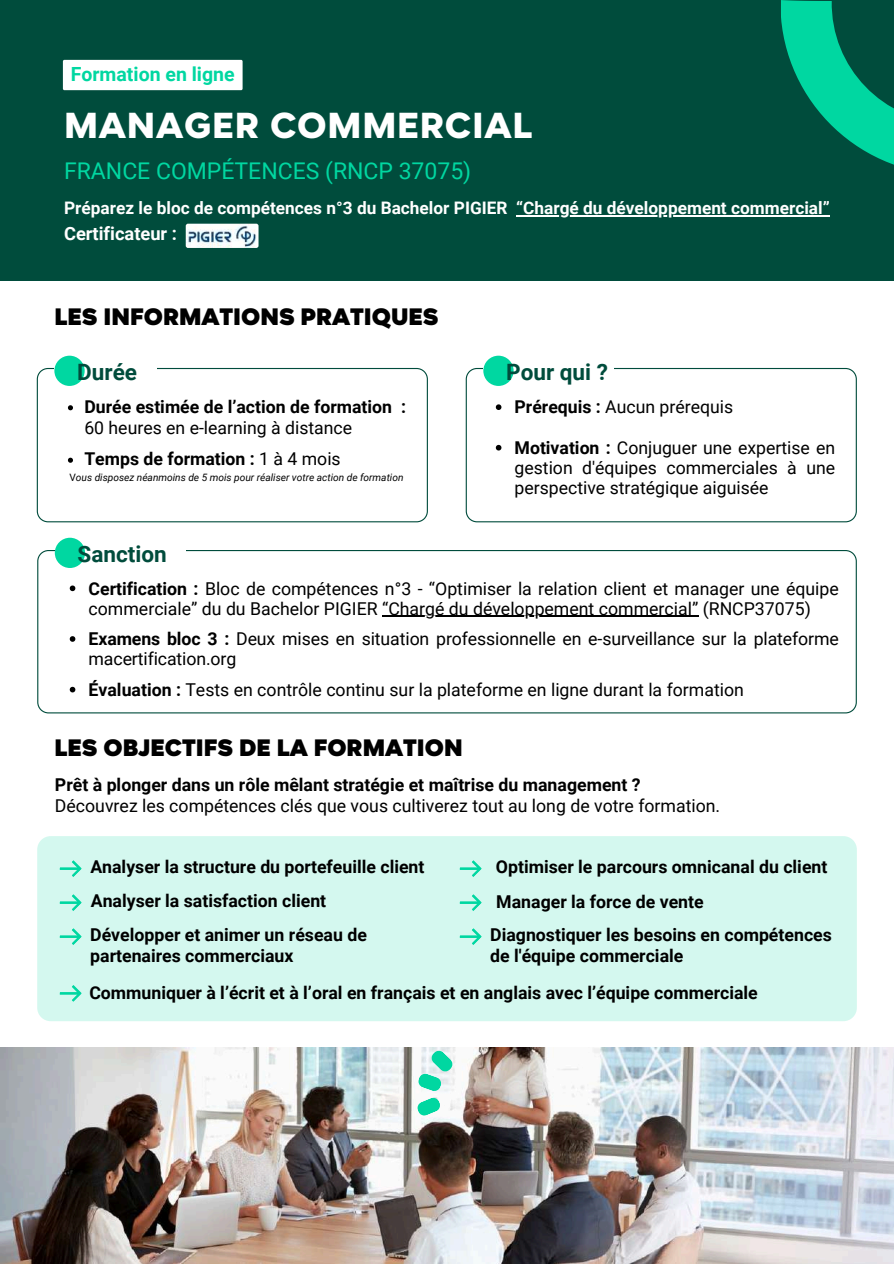
<style>
.page{position:relative;width:894px;height:1264px;background:#fff}
.page>*{position:absolute;margin:0;border:0;box-sizing:border-box;transform-origin:0 0}
.t1{font:800 41.1px "Magenos";letter-spacing:.02em;color:#fff}
.t2{font:900 27px "Magenos";color:#000}
.t3{font:22.95px "Roboto";color:#00d7a1}
.t4{font:700 22.5px "Roboto";color:#004c3c}
.t5{font:700 19.5px "Roboto";color:#00d7a1}
.t6{font:700 18.3px "Roboto";color:#fff}
.t7{font:17.7px/20.2px "Roboto";color:#000}
.t8{font:700 17.7px/20.2px "Roboto";color:#000}
.t9{font:700 17.25px "Roboto";color:#fff}
.t10{font:italic 10.2px "Roboto";color:#000}
.s1{font-weight:700}
.s2{font-style:normal}
</style>
<div class="page">
<div style="left:0;top:0;width:893px;height:280px;background:#004c3c"></div>
<svg style="left:781px;top:0;width:112px;height:165px"></svg>
<img style="left:0;top:1047px;width:893px;height:216px">
<svg style="left:418px;top:1050px;width:34px;height:41px"></svg>
<svg style="left:417px;top:1097px;width:23px;height:18px"></svg>
<div style="left:63px;top:60px;width:179px;height:30px;background:#fff;border-radius:2px"></div>
<hr style="left:516px;top:215px;width:313px;height:1px;background:#fff">
<img style="left:186px;top:224px;width:72px;height:24px;border-radius:2px">
<div style="left:37px;top:836px;width:819px;height:185px;background:#d4f8ef;border-radius:13px"></div>
<svg style="left:465px;top:368px;width:391px;height:154px"></svg>
<div style="left:483px;top:351px;width:131px;height:39px;background:#fff"></div>
<div style="left:483px;top:356px;width:30px;height:30px;background:#00d7a1;border-radius:50%"></div>
<svg style="left:60px;top:860px;width:22px;height:17px"></svg>
<svg style="left:60px;top:894px;width:22px;height:17px"></svg>
<svg style="left:60px;top:928px;width:22px;height:17px"></svg>
<svg style="left:37px;top:368px;width:390px;height:154px"></svg>
<div style="left:54px;top:351px;width:103px;height:39px;background:#fff"></div>
<div style="left:54px;top:356px;width:31px;height:30px;background:#00d7a1;border-radius:50%"></div>
<svg style="left:37px;top:550px;width:819px;height:163px"></svg>
<div style="left:55px;top:533px;width:131px;height:39px;background:#fff"></div>
<div style="left:55px;top:537px;width:30px;height:31px;background:#00d7a1;border-radius:50%"></div>
<svg style="left:459px;top:860px;width:22px;height:17px"></svg>
<svg style="left:459px;top:894px;width:22px;height:17px"></svg>
<svg style="left:459px;top:928px;width:22px;height:17px"></svg>
<svg style="left:495px;top:404px;width:6px;height:6px"></svg>
<svg style="left:495px;top:445px;width:6px;height:5px"></svg>
<svg style="left:68px;top:405px;width:5px;height:5px"></svg>
<svg style="left:68px;top:457px;width:5px;height:6px"></svg>
<svg style="left:70px;top:585px;width:5px;height:6px"></svg>
<hr style="left:382px;top:616px;width:316px;height:1px;background:#000">
<svg style="left:70px;top:636px;width:5px;height:5px"></svg>
<svg style="left:70px;top:686px;width:5px;height:6px"></svg>
<svg style="left:60px;top:985px;width:22px;height:16px"></svg>
<p class="t5" style="left:71px;top:63px;width:165px">Formation en ligne</p>
<h1 class="t1" style="left:64px;top:103px;width:469px">MANAGER COMMERCIAL</h1>
<p class="t3" style="left:64px;top:158px;width:408px">FRANCE COMPÉTENCES (RNCP 37075)</p>
<p class="t9" style="left:64px;top:198px;width:767px">Préparez le bloc de compétences n°3 du Bachelor PIGIER “Chargé du développement commercial”</p>
<p class="t6" style="left:64px;top:223px;width:114px">Certificateur :</p>
<h2 class="t2" style="left:55px;top:303px;width:385px">LES INFORMATIONS PRATIQUES</h2>
<p class="t4" style="left:77px;top:359px;width:61px">Durée</p>
<p class="t8" style="left:84px;top:396px;width:323px">Durée estimée de l’action de formation :</p>
<p class="t7" style="left:84px;top:412px;width:269px;line-height:31.3px">60 heures en e-learning à distance<br><span class="s1">Temps de formation :</span> 1 à 4 mois</p>
<p class="t10" style="left:69px;top:471px;width:335px"><span class="s2">V</span>ous disposez néanmoins de 5 mois pour réaliser votre action de formation</p>
<p class="t4" style="left:78px;top:541px;width:91px">Sanction</p>
<p class="t4" style="left:506px;top:359px;width:103px">Pour qui ?</p>
<p class="t7" style="left:514px;top:397px;width:220px"><span class="s1">Prérequis :</span> Aucun prérequis</p>
<p class="t7" style="left:514px;top:438px;width:322px;text-align:justify"><span class="s1">Motivation :</span> Conjuguer une expertise en gestion d'équipes commerciales à une perspective stratégique aiguisée</p>
<p class="t7" style="left:89px;top:578px;width:751px"><span class="s1">Certification :</span> Bloc de compétences n°3 - “Optimiser la relation client et manager une équipe commerciale” du du Bachelor PIGIER “Chargé du développement commercial” (RNCP37075)</p>
<p class="t7" style="left:89px;top:629px;width:751px"><span class="s1">Examens bloc 3 :</span> Deux mises en situation professionnelle en e-surveillance sur la plateforme macertification.org</p>
<p class="t7" style="left:89px;top:679px;width:656px"><span class="s1">Évaluation :</span> Tests en contrôle continu sur la plateforme en ligne durant la formation</p>
<h2 class="t2" style="left:55px;top:733px;width:409px">LES OBJECTIFS DE LA FORMATION</h2>
<p class="t8" style="left:55px;top:775px;width:587px">Prêt à plonger dans un rôle mêlant stratégie et maîtrise du management ?</p>
<p class="t7" style="left:55px;top:795px;width:666px">Découvrez les compétences clés que vous cultiverez tout au long de votre formation.</p>
<p class="t8" style="left:90px;top:850px;width:335px;line-height:34px">Analyser la structure du portefeuille client<br>Analyser la satisfaction client</p>
<p class="t8" style="left:495px;top:850px;width:333px;line-height:34.5px">Optimiser le parcours omnicanal du client<br>Manager la force de vente</p>
<p class="t8" style="left:490px;top:925px;width:343px">Diagnostiquer les besoins en compétences de l'équipe commerciale</p>
<p class="t8" style="left:89px;top:982px;width:669px">Communiquer à l’écrit et à l’oral en français et en anglais avec l’équipe commerciale</p>
<p class="t8" style="left:90px;top:925px;width:278px">Développer et animer un réseau de partenaires commerciaux</p>
</div>
